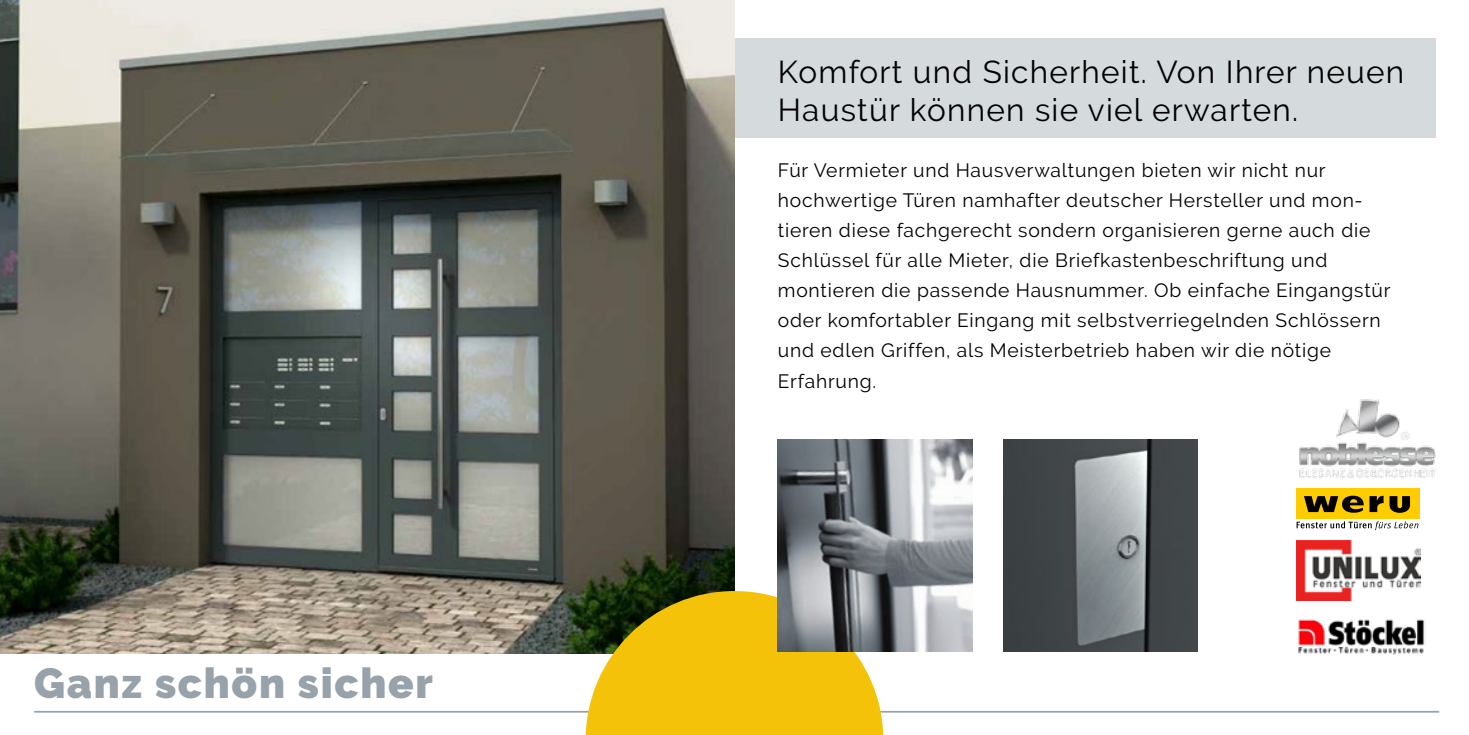
<style>
.page{position:relative;width:1469px;height:735px;background:#fff}
.page>*{position:absolute;margin:0;border:0;box-sizing:border-box;transform-origin:0 0}
.t1{font:900 42px "Raleway";letter-spacing:.04em;color:#97a2aa}
.t2{font:31.5px/37.8px "Raleway";letter-spacing:.04em;color:#000}
.t3{font:19.25px/30.1px "Raleway";letter-spacing:.04em;color:#000}
</style>
<div class="page">
<div style="left:734px;top:38px;width:701px;height:100px;background:#d5dadd"></div>
<img style="left:0;top:0;width:734px;height:653px">
<img style="left:1003px;top:439px;width:194px;height:212px">
<img style="left:1297px;top:619px;width:128px;height:36px">
<svg style="left:1296px;top:488px;width:124px;height:43px"></svg>
<svg style="left:1296px;top:521px;width:122px;height:9px"></svg>
<div style="left:1295px;top:488px;width:124px;height:30px;background:#fc0"></div>
<svg style="left:1304px;top:495px;width:59px;height:17px"></svg>
<svg style="left:1369px;top:495px;width:14px;height:17px"></svg>
<svg style="left:1389px;top:496px;width:20px;height:16px"></svg>
<img style="left:1296px;top:540px;width:124px;height:60px">
<img style="left:1299px;top:399px;width:137px;height:80px">
<hr style="left:34px;top:710px;width:662px;height:2px;background:#97a2aa">
<hr style="left:777px;top:710px;width:662px;height:2px;background:#97a2aa">
<svg style="left:585px;top:590px;width:298px;height:144px;background:#dab215"></svg>
<img style="left:778px;top:439px;width:194px;height:212px">
<h1 class="t1" style="left:34px;top:658px;width:400px">Ganz schön sicher</h1>
<h2 class="t2" style="left:778px;top:53px;width:628px">Komfort und Sicherheit. Von Ihrer neuen<br>Haustür können sie viel erwarten.</h2>
<p class="t3" style="left:778px;top:155px;width:614px">Für Vermieter und Hausverwaltungen bieten wir nicht nur hochwertige Türen namhafter deutscher Hersteller und mon&shy;tieren diese fachgerecht sondern organisieren gerne auch die Schlüssel für alle Mieter, die Briefkastenbeschriftung und montieren die passende Hausnummer. Ob einfache Eingangstür oder komfortabler Eingang mit selbstverriegelnden Schlössern und edlen Griffen, als Meisterbetrieb haben wir die nötige Erfahrung.</p>
</div>
